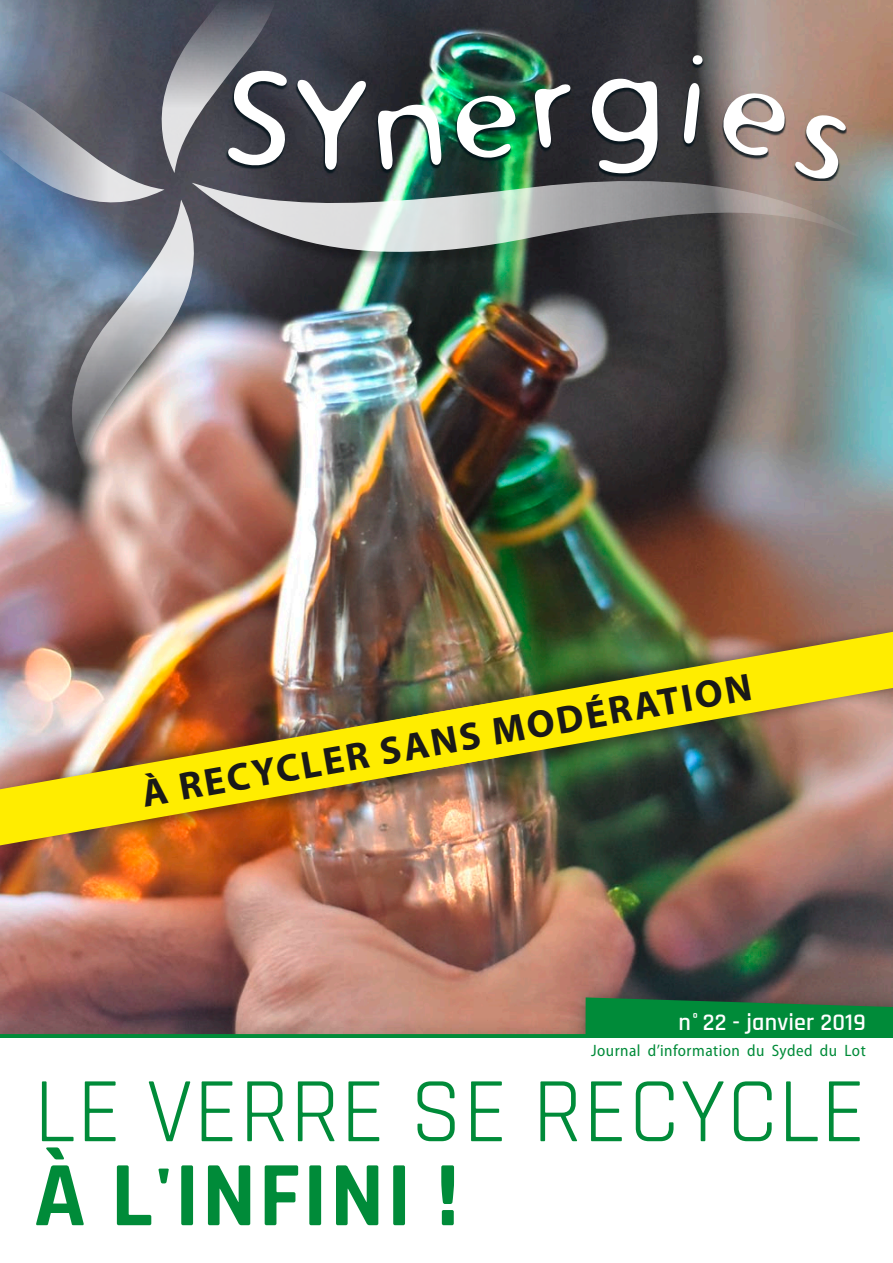
<style>
.page{position:relative;width:893px;height:1263px;background:#fff}
.page>*{position:absolute;margin:0;border:0;box-sizing:border-box;transform-origin:0 0}
.t1{font:93px "Rajdhani";letter-spacing:.01em;color:#008b39}
.t2{font:700 93px "Rajdhani";letter-spacing:.025em;color:#008b39}
.t3{font:700 39px "Myriad Pro";color:#1a1918}
.t4{font:600 24px "Rajdhani";letter-spacing:.01em;color:#fff}
.t5{font:semi-condensed 16.5px "Myriad Pro";letter-spacing:.03em;color:#008b39}
</style>
<div class="page">
<img style="left:0;top:0;width:893px;height:978px">
<div style="left:0;top:978px;width:893px;height:78px;background:#1a1918;opacity:.46"></div>
<svg style="left:0;top:997px;width:893px;height:41px;background:#617856"></svg>
<div style="left:0;top:1038px;width:893px;height:225px;background:#fff"></div>
<img style="left:285px;top:55px;width:561px;height:124px">
<div style="left:194px;top:184px;width:404px;height:85px;background:#1a1918;opacity:.45"></div>
<svg style="left:285px;top:179px;width:585px;height:74px;background:#8a8e8b"></svg>
<img style="left:0;top:0;width:285px;height:466px">
<div style="left:0;top:593px;width:893px;height:285px;background:#1a1918;opacity:.55"></div>
<img style="left:0;top:608px;width:893px;height:260px">
<img style="left:0;top:632px;width:893px;height:213px">
<h2 class="t3" style="left:138px;top:769px;width:620px;rotate:-10deg">à recycler sans modération</h2>
<h3 class="t4" style="left:678px;top:1008px;width:189px">n° 22 - janvier 2019</h3>
<p class="t5" style="left:591px;top:1040px;width:276px">Journal d’information du Syded du Lot</p>
<h1 class="t1" style="left:34px;top:1058px;width:833px">LE VERRE SE RECYCLE</h1>
<h1 class="t2" style="left:34px;top:1139px;width:426px">à l'infini !</h1>
</div>
